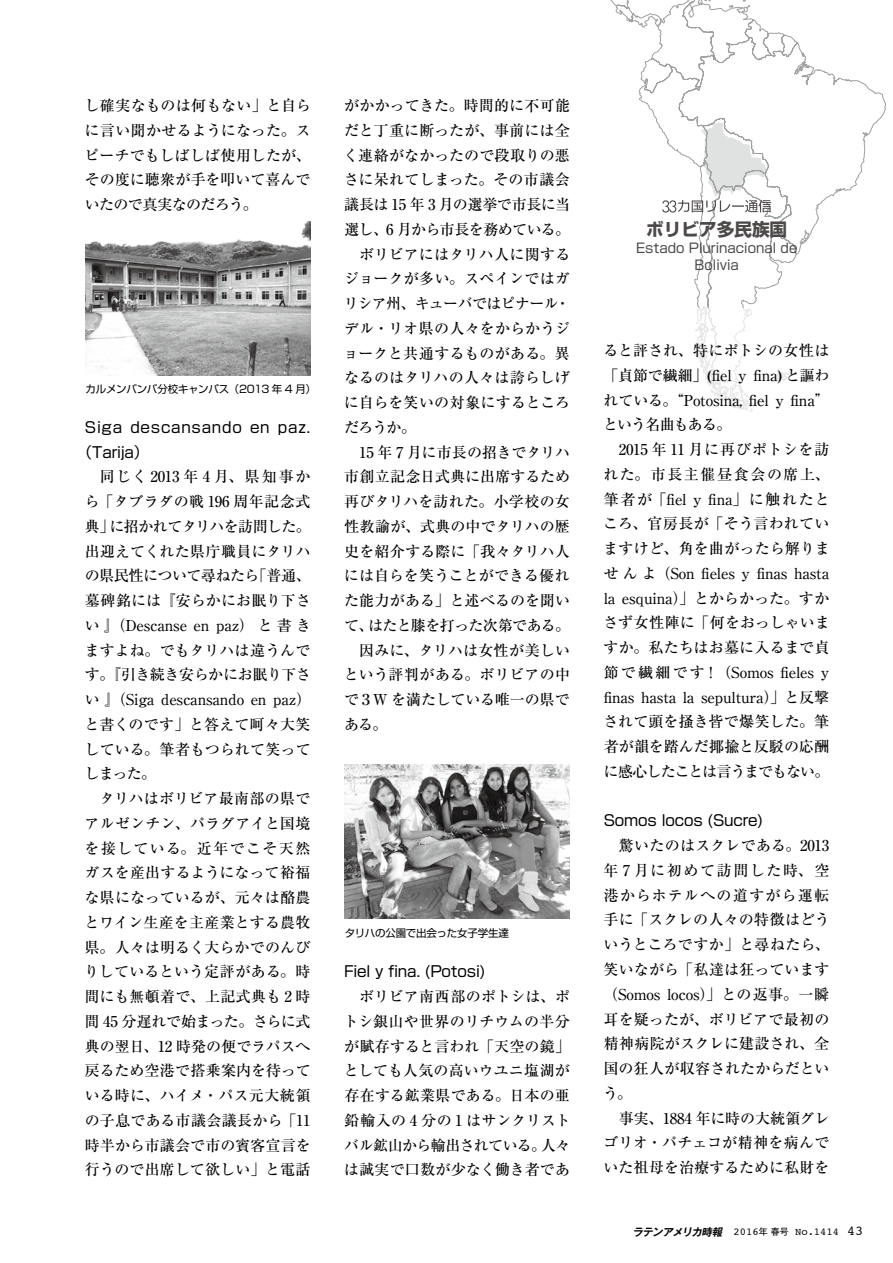
<style>
.page{position:relative;width:893px;height:1263px;background:#fff}
.page>*{position:absolute;margin:0;border:0;box-sizing:border-box;transform-origin:0 0}
.t1{font:700 17.7px "Shin Go Pro";color:#4c4948}
.t2{font:500 15px/24.8px "Ryumin Pro";color:#000;text-align:justify}
.t3{font:15px "Shin Go Pro";letter-spacing:-.01em;color:#000}
.t4{font:500 15px "Ryumin Pro";letter-spacing:-.025em;color:#000}
.t5{font:15px/24.8px "Shin Go Pro";letter-spacing:.05em;color:#000}
.t6{font:500 15px "Ryumin Pro";letter-spacing:-.04em;color:#000}
.t7{font:500 15px "Ryumin Pro";letter-spacing:-.045em;color:#000}
.t8{font:500 15px "Ryumin Pro";letter-spacing:-.035em;color:#000}
.t9{font:13.2px/16.5px "Shin Go Pro";color:#4c4948;text-align:center}
.t10{font:10.5px "Shin Go Pro";letter-spacing:-.02em;color:#000}
.t11{font:10.5px "Courier";color:#000}
.s1{font-family:"Gothic MB101 Pro De";font-weight:700;font-style:italic}
.s2{font-family:"Gothic MB101 Pro";font-size:9px}
.s3{font-size:13.5px}
</style>
<div class="page">
<svg style="left:610px;top:0;width:276px;height:308px"></svg>
<svg style="left:662px;top:123px;width:109px;height:90px"></svg>
<img style="left:344px;top:764px;width:226px;height:155px">
<img style="left:85px;top:221px;width:225px;height:154px">
<p class="t2" style="left:84px;top:92px;width:228px">し確実なものは何もない」と自らに言い聞かせるようになった。スピーチでもしばしば使用したが、その度に聴衆が手を叩いて喜んでいたので真実なのだろう。</p>
<p class="t10" style="left:86px;top:381px;width:232px">カルメンバンバ分校キャンパス（2013 年 4 月）</p>
<p class="t5" style="left:77px;top:413px;width:235px;text-indent:8px">Siga descansando en paz.（Tarija）</p>
<p class="t2" style="left:84px;top:463px;width:228px;text-indent:15px">同じく2013 年 4 月、県知事から「タブラダの戦 196 周年記念式典」に招かれてタリハを訪問した。出迎えてくれた県庁職員にタリハの県民性について尋ねたら「普通、墓碑銘には『安らかにお眠り下さい』（Descanse en paz）と書きますよね。でもタリハは違うんです。『引き続き安らかにお眠り下さい』（Siga descansando en paz）と書くのです」と答えて呵々大笑している。筆者もつられて笑ってしまった。</p>
<p class="t2" style="left:84px;top:785px;width:228px;text-indent:15px">タリハはボリビア最南部の県でアルゼンチン、パラグアイと国境を接している。近年でこそ天然ガスを産出するようになって裕福な県になっているが、元々は酪農とワイン生産を主産業とする農牧県。人々は明るく大らかでのんびりしているという定評がある。時間にも無頓着で、上記式典も 2 時間 45 分遅れで始まった。さらに式典の翌日、12 時発の便でラパスへ戻るため空港で搭乗案内を待っている時に、ハイメ・パス元大統領の子息である市議会議長から「11時半から市議会で市の賓客宣言を行うので出席して欲しい」と電話</p>
<p class="t2" style="left:344px;top:92px;width:227px">がかかってきた。時間的に不可能</p>
<p class="t2" style="left:344px;top:117px;width:227px">だと丁重に断ったが、事前には全</p>
<p class="t2" style="left:344px;top:141px;width:228px">く連絡がなかったので段取りの悪</p>
<p class="t2" style="left:344px;top:166px;width:227px">さに呆れてしまった。その市議会</p>
<p class="t4" style="left:344px;top:193px;width:227px">議長は 15 年 3 月の選挙で市長に当</p>
<p class="t6" style="left:344px;top:217px;width:227px">選し、6 月から市長を務めている。</p>
<p class="t2" style="left:359px;top:240px;width:213px">ボリビアにはタリハ人に関する</p>
<p class="t2" style="left:344px;top:265px;width:227px">ジョークが多い。スペインではガ</p>
<p class="t7" style="left:344px;top:292px;width:228px">リシア州、キューバではピナール・</p>
<p class="t2" style="left:344px;top:315px;width:227px">デル・リオ県の人々をからかうジ</p>
<p class="t2" style="left:344px;top:339px;width:228px">ョークと共通するものがある。異</p>
<p class="t2" style="left:344px;top:364px;width:227px">なるのはタリハの人々は誇らしげ</p>
<p class="t2" style="left:344px;top:389px;width:228px">に自らを笑いの対象にするところ</p>
<p class="t2" style="left:344px;top:414px;width:73px">だろうか。</p>
<p class="t4" style="left:359px;top:440px;width:212px">15 年 7 月に市長の招きでタリハ</p>
<p class="t2" style="left:344px;top:463px;width:227px">市創立記念日式典に出席するため</p>
<p class="t2" style="left:344px;top:488px;width:227px">再びタリハを訪れた。小学校の女</p>
<p class="t2" style="left:344px;top:513px;width:227px">性教諭が、式典の中でタリハの歴</p>
<p class="t2" style="left:344px;top:537px;width:227px">史を紹介する際に「我々タリハ人</p>
<p class="t2" style="left:344px;top:562px;width:227px">には自らを笑うことができる優れ</p>
<p class="t2" style="left:344px;top:587px;width:227px">た能力がある」と述べるのを聞い</p>
<p class="t8" style="left:344px;top:613px;width:228px">て、はたと膝を打った次第である。</p>
<p class="t2" style="left:359px;top:636px;width:212px">因みに、タリハは女性が美しい</p>
<p class="t2" style="left:344px;top:661px;width:228px">という評判がある。ボリビアの中</p>
<p class="t2" style="left:344px;top:686px;width:227px">で３W を満たしている唯一の県で</p>
<p class="t2" style="left:344px;top:711px;width:45px">ある。</p>
<p class="t10" style="left:345px;top:924px;width:165px">タリハの公園で出会った女子学生達</p>
<p class="t3" style="left:344px;top:959px;width:143px">Fiel y fina. (Potosi)</p>
<p class="t2" style="left:343px;top:983px;width:228px;text-indent:16px">ボリビア南西部のポトシは、ポトシ銀山や世界のリチウムの半分が賦存すると言われ「天空の鏡」としても人気の高いウユニ塩湖が存在する鉱業県である。日本の亜鉛輸入の 4 分の 1 はサンクリストバル鉱山から輸出されている。人々は誠実で口数が少なく働き者であ</p>
<p class="t1" style="left:646px;top:216px;width:143px">ボリビア多民族国</p>
<p class="t9" style="left:636px;top:238px;width:163px">Estado Plurinacional de<br>Bolivia</p>
<p class="t2" style="left:603px;top:337px;width:228px">ると評され、特にポトシの女性は「貞節で繊細」(fiel y fina) と謳われている。“Potosina, fiel y fina”という名曲もある。</p>
<p class="t2" style="left:603px;top:436px;width:228px;text-indent:15px">2015 年 11 月に再びポトシを訪れた。市長主催昼食会の席上、筆者が「fiel y fina」に触れたところ、官房長が「そう言われていますけど、角を曲がったら解りませんよ（Son fieles y finas hasta la esquina）」とからかった。すかさず女性陣に「何をおっしゃいますか。私たちはお墓に入るまで貞節で繊細です！（Somos fieles y finas hasta la sepultura）」と反撃されて頭を掻き皆で爆笑した。筆者が韻を踏んだ揶揄と反駁の応酬に感心したことは言うまでもない。</p>
<p class="t3" style="left:604px;top:808px;width:161px">Somos locos (Sucre)</p>
<p class="t2" style="left:603px;top:832px;width:228px;text-indent:15px">驚いたのはスクレである。2013年 7 月に初めて訪問した時、空港からホテルへの道すがら運転手に「スクレの人々の特徴はどういうところですか」と尋ねたら、笑いながら「私達は狂っています（Somos locos）」との返事。一瞬耳を疑ったが、ボリビアで最初の精神病院がスクレに建設され、全国の狂人が収容されたからだという。</p>
<p class="t2" style="left:603px;top:1104px;width:228px;text-indent:15px">事実、1884 年に時の大統領グレゴリオ・パチェコが精神を病んでいた祖母を治療するために私財を</p>
<p class="t11" style="left:632px;top:1223px;width:232px"><span class="s1">ラテンアメリカ時報</span> 2016<span class="s2">年 春号</span> No.1414 <span class="s3">43</span></p>
</div>
